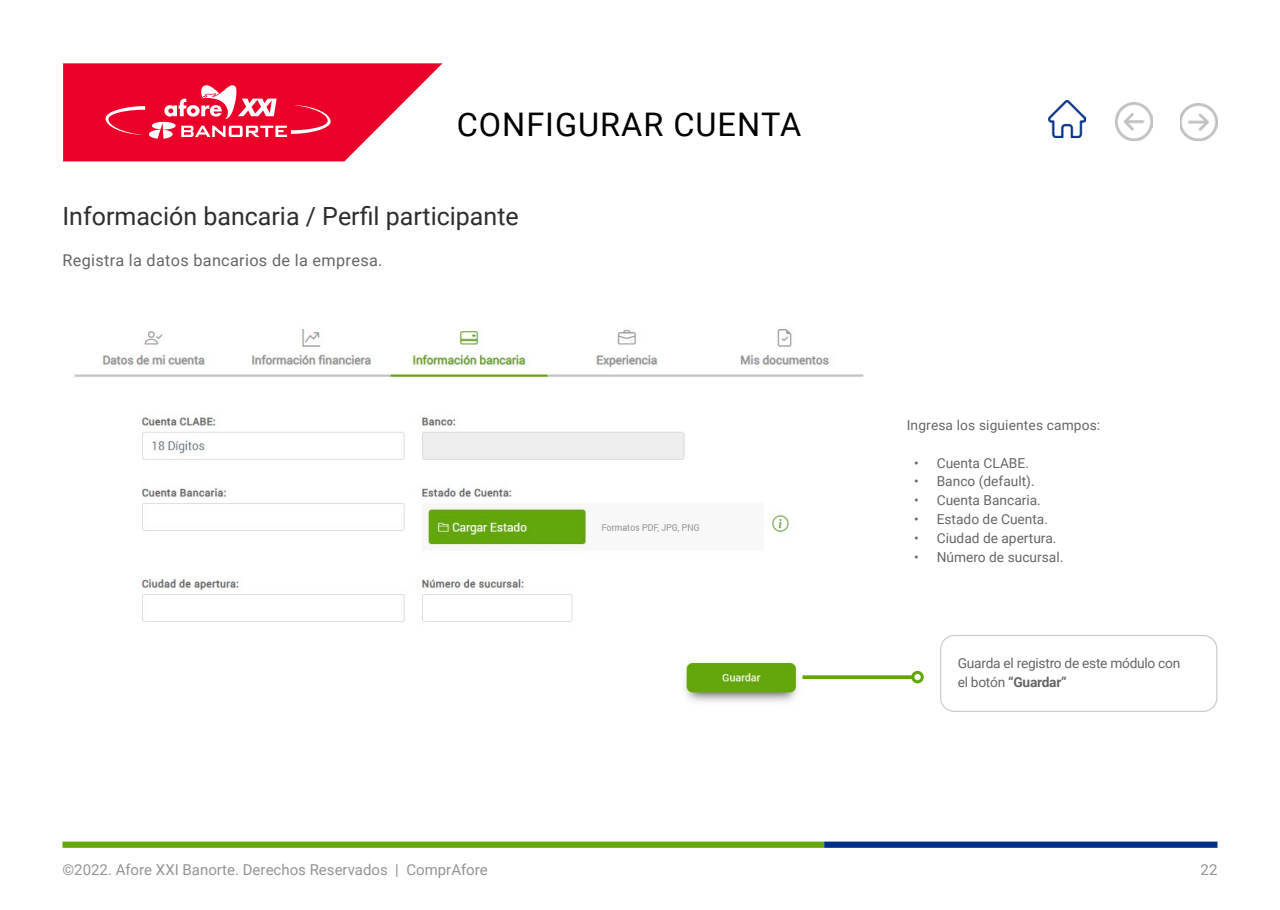
<style>
.page{position:relative;width:1280px;height:910px;background:#fff}
.page>*{position:absolute;margin:0;border:0;box-sizing:border-box;transform-origin:0 0}
.t1{font:32.5px "Roboto";letter-spacing:.03em;color:#000}
.t2{font:25px "Roboto";color:#2d2d2d}
.t3{font:16.25px "Roboto";letter-spacing:.02em;color:#666}
.t4{font:15px "Roboto";color:#949494}
.t5{font:13.75px "Roboto";color:#666}
.t6{font:13.75px/18.8px "Roboto";letter-spacing:-.02em;color:#666}
.s1{font-weight:700}
</style>
<div class="page">
<svg style="left:62px;top:62px;width:380px;height:99px"></svg>
<div style="left:62px;top:842px;width:762px;height:6px;background:#64a70b"></div>
<div style="left:824px;top:842px;width:394px;height:6px;background:#002f87"></div>
<img style="left:74px;top:329px;width:802px;height:373px">
<img style="left:1048px;top:100px;width:38px;height:38px">
<img style="left:1115px;top:103px;width:38px;height:37px">
<img style="left:1180px;top:103px;width:38px;height:38px">
<svg style="left:802px;top:675px;width:109px;height:4px"></svg>
<svg style="left:911px;top:671px;width:13px;height:12px"></svg>
<div style="left:914px;top:674px;width:7px;height:6px;background:#fff;border-radius:50%"></div>
<div style="left:940px;top:635px;width:278px;height:77px;border:1px solid #ccc;border-radius:14px"></div>
<h1 class="t1" style="left:457px;top:102px;width:346px">CONFIGURAR CUENTA</h1>
<h2 class="t2" style="left:62px;top:199px;width:458px">Información bancaria / Perfil participante</h2>
<p class="t3" style="left:62px;top:249px;width:321px">Registra la datos bancarios de la empresa.</p>
<p class="t5" style="left:907px;top:416px;width:195px">Ingresa los siguientes campos:</p>
<p class="t5" style="left:914px;top:453px;width:116px">• Cuenta CLABE.</p>
<p class="t5" style="left:914px;top:472px;width:122px">• Banco (default).</p>
<p class="t5" style="left:914px;top:491px;width:128px">• Cuenta Bancaria.</p>
<p class="t5" style="left:914px;top:509px;width:135px">• Estado de Cuenta.</p>
<p class="t5" style="left:914px;top:528px;width:144px">• Ciudad de apertura.</p>
<p class="t5" style="left:914px;top:547px;width:151px">• Número de sucursal.</p>
<p class="t6" style="left:958px;top:653px;width:224px">Guarda el registro de este módulo con el botón <span class="s1">“Guardar”</span></p>
<p class="t4" style="left:62px;top:859px;width:427px">©2022. Afore XXI Banorte. Derechos Reservados | ComprAfore</p>
<p class="t4" style="left:1201px;top:859px;width:18px">22</p>
</div>
